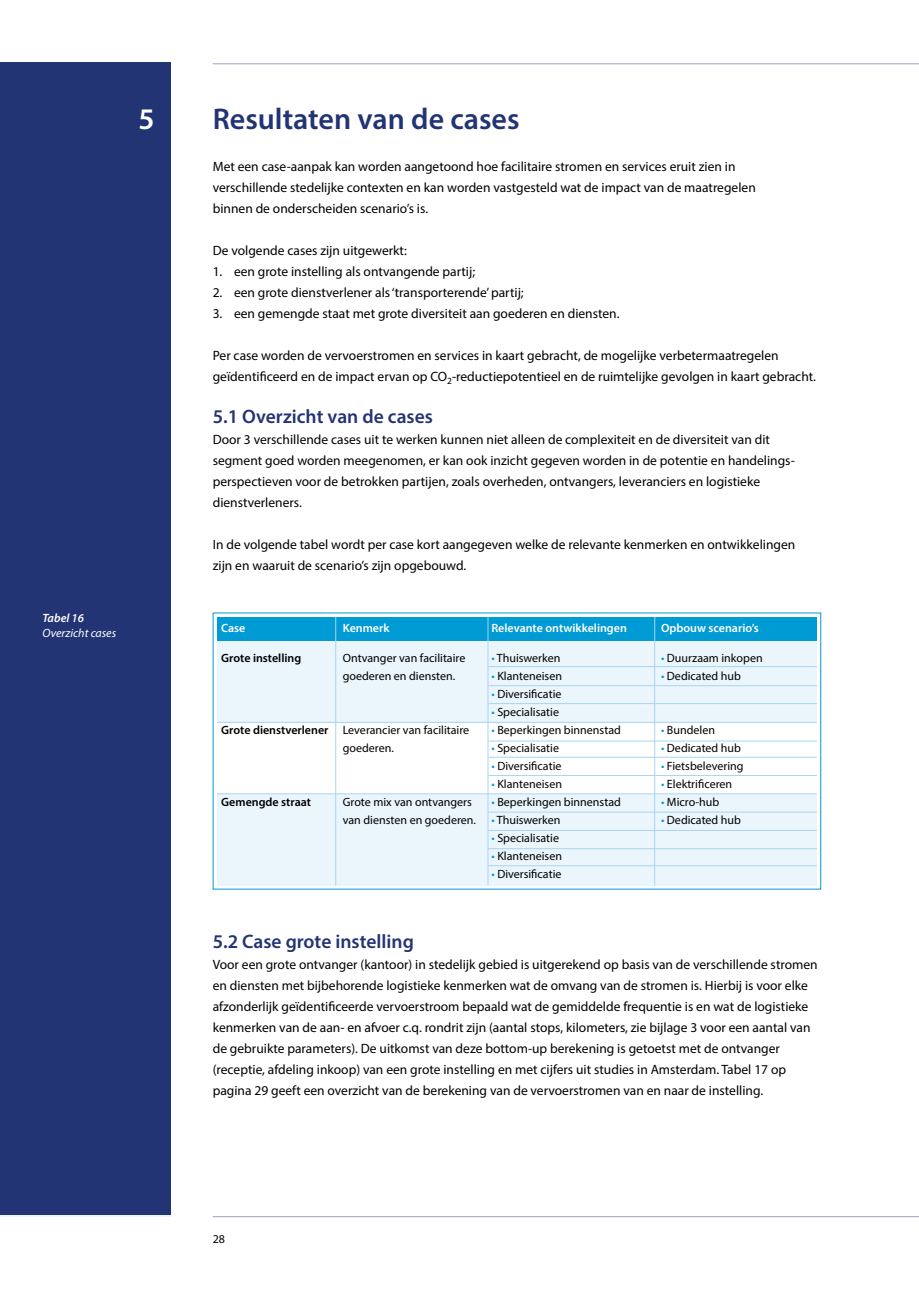
<style>
.page{position:relative;width:919px;height:1289px;background:#fff}
.page>*{position:absolute;margin:0;border:0;box-sizing:border-box;transform-origin:0 0}
.t1{font:600 30px "Myriad Pro";color:#233474}
.t2{font:600 30px "Myriad Pro";color:#fff}
.t3{font:600 19.5px "Myriad Pro";color:#233474}
.t4{font:13.5px/21px "Myriad Pro";color:#000}
.t5{font:12px "Myriad Pro";color:#000}
.t6{font:600 12px "Myriad Pro";color:#fff}
.t7{font:600 12px "Myriad Pro";color:#000}
.t8{font:italic 12px "Myriad Pro";color:#fff}
.t9{font:italic 600 12px "Myriad Pro";color:#fff}
.s1{color:#009ad5}
.s2{font-weight:600}
</style>
<div class="page">
<hr style="left:213px;top:1216px;width:705px;height:1px;background:#a29fc3">
<div style="left:217px;top:794px;width:599px;height:91px;background:#ebf5fc"></div>
<div style="left:0;top:62px;width:170px;height:1152px;background:#233474"></div>
<hr style="left:213px;top:63px;width:705px;height:1px;background:#a29fc3">
<div style="left:217px;top:640px;width:599px;height:82px;background:#ebf5fc"></div>
<div style="left:217px;top:617px;width:599px;height:23px;background:#009ad5"></div>
<hr style="left:654px;top:617px;width:1px;height:268px;background:#a8d6f1">
<hr style="left:335px;top:617px;width:1px;height:268px;background:#a8d6f1">
<hr style="left:487px;top:617px;width:1px;height:268px;background:#a8d6f1">
<hr style="left:488px;top:666px;width:328px;height:1px;background:#a8d6f1">
<hr style="left:488px;top:685px;width:328px;height:1px;background:#a8d6f1">
<hr style="left:488px;top:703px;width:328px;height:1px;background:#a8d6f1">
<hr style="left:217px;top:722px;width:599px;height:1px;background:#a8d6f1">
<hr style="left:217px;top:793px;width:599px;height:1px;background:#a8d6f1">
<hr style="left:488px;top:740px;width:328px;height:1px;background:#a8d6f1">
<hr style="left:488px;top:756px;width:328px;height:1px;background:#a8d6f1">
<hr style="left:488px;top:775px;width:328px;height:1px;background:#a8d6f1">
<hr style="left:488px;top:811px;width:328px;height:1px;background:#a8d6f1">
<hr style="left:488px;top:830px;width:328px;height:1px;background:#a8d6f1">
<hr style="left:488px;top:848px;width:328px;height:1px;background:#a8d6f1">
<hr style="left:488px;top:865px;width:328px;height:1px;background:#a8d6f1">
<h1 class="t2" style="left:138px;top:100px;width:18px">5</h1>
<h1 class="t1" style="left:213px;top:100px;width:308px">Resultaten van de cases</h1>
<p class="t4" style="left:213px;top:156px;width:544px">Met een case-aanpak kan worden aangetoond hoe facilitaire stromen en services eruit zien in verschillende stedelijke contexten en kan worden vastgesteld wat de impact van de maatregelen binnen de onderscheiden scenario’s is.</p>
<p class="t4" style="left:213px;top:240px;width:196px">De volgende cases zijn uitgewerkt:</p>
<p class="t4" style="left:213px;top:261px;width:264px">1. een grote instelling als ontvangende partij;</p>
<p class="t4" style="left:213px;top:282px;width:312px">2. een grote dienstverlener als ‘transporterende’ partij;</p>
<p class="t4" style="left:213px;top:303px;width:408px">3. een gemengde staat met grote diversiteit aan goederen en diensten.</p>
<p class="t4" style="left:213px;top:345px;width:604px">Per case worden de vervoerstromen en services in kaart gebracht, de mogelijke verbetermaatregelen geïdentificeerd en de impact ervan op CO<sub>2</sub>-reductiepotentieel en de ruimtelijke gevolgen in kaart gebracht.</p>
<h2 class="t3" style="left:213px;top:404px;width:222px">5.1 Overzicht van de cases</h2>
<p class="t4" style="left:213px;top:429px;width:583px">Door 3 verschillende cases uit te werken kunnen niet alleen de complexiteit en de diversiteit van dit segment goed worden meegenomen, er kan ook inzicht gegeven worden in de potentie en handelings&shy;perspectieven voor de betrokken partijen, zoals overheden, ontvangers, leveranciers en logistieke dienstverleners.</p>
<p class="t4" style="left:213px;top:534px;width:584px">In de volgende tabel wordt per case kort aangegeven welke de relevante kenmerken en ontwikkelingen zijn en waaruit de scenario’s zijn opgebouwd.</p>
<p class="t9" style="left:43px;top:610px;width:43px">Tabel 16</p>
<p class="t8" style="left:43px;top:625px;width:75px">Overzicht cases</p>
<p class="t6" style="left:221px;top:620px;width:26px">Case</p>
<p class="t6" style="left:343px;top:620px;width:48px">Kenmerk</p>
<p class="t6" style="left:491px;top:620px;width:137px">Relevante ontwikkelingen</p>
<p class="t6" style="left:661px;top:620px;width:99px">Opbouw scenario’s</p>
<p class="t7" style="left:221px;top:650px;width:82px">Grote instelling</p>
<p class="t5" style="left:343px;top:650px;width:124px">Ontvanger van facilitaire</p>
<p class="t5" style="left:491px;top:650px;width:71px"><span class="s1">•</span> Thuiswerken</p>
<p class="t5" style="left:661px;top:650px;width:103px"><span class="s1">•</span> Duurzaam inkopen</p>
<p class="t5" style="left:343px;top:668px;width:114px">goederen en diensten.</p>
<p class="t5" style="left:491px;top:668px;width:72px"><span class="s1">•</span> Klanteneisen</p>
<p class="t5" style="left:661px;top:668px;width:81px"><span class="s1">•</span> Dedicated hub</p>
<p class="t5" style="left:491px;top:686px;width:72px"><span class="s1">•</span> Diversificatie</p>
<p class="t5" style="left:491px;top:704px;width:69px"><span class="s1">•</span> Specialisatie</p>
<p class="t5" style="left:221px;top:722px;width:249px"><span class="s2">Grote dienstverlener</span> Leverancier van facilitaire</p>
<p class="t5" style="left:491px;top:722px;width:131px"><span class="s1">•</span> Beperkingen binnenstad</p>
<p class="t5" style="left:661px;top:722px;width:55px"><span class="s1">•</span> Bundelen</p>
<p class="t5" style="left:343px;top:740px;width:53px">goederen.</p>
<p class="t5" style="left:491px;top:740px;width:69px"><span class="s1">•</span> Specialisatie</p>
<p class="t5" style="left:661px;top:740px;width:81px"><span class="s1">•</span> Dedicated hub</p>
<p class="t5" style="left:491px;top:758px;width:72px"><span class="s1">•</span> Diversificatie</p>
<p class="t5" style="left:661px;top:758px;width:84px"><span class="s1">•</span> Fietsbelevering</p>
<p class="t5" style="left:491px;top:776px;width:72px"><span class="s1">•</span> Klanteneisen</p>
<p class="t5" style="left:661px;top:776px;width:73px"><span class="s1">•</span> Elektrificeren</p>
<p class="t7" style="left:221px;top:794px;width:91px">Gemengde straat</p>
<p class="t5" style="left:343px;top:794px;width:131px">Grote mix van ontvangers</p>
<p class="t5" style="left:491px;top:794px;width:131px"><span class="s1">•</span> Beperkingen binnenstad</p>
<p class="t5" style="left:661px;top:794px;width:60px"><span class="s1">•</span> Micro-hub</p>
<p class="t5" style="left:343px;top:812px;width:135px">van diensten en goederen.</p>
<p class="t5" style="left:491px;top:812px;width:71px"><span class="s1">•</span> Thuiswerken</p>
<p class="t5" style="left:661px;top:812px;width:81px"><span class="s1">•</span> Dedicated hub</p>
<p class="t5" style="left:491px;top:830px;width:69px"><span class="s1">•</span> Specialisatie</p>
<p class="t5" style="left:491px;top:848px;width:72px"><span class="s1">•</span> Klanteneisen</p>
<p class="t5" style="left:491px;top:866px;width:72px"><span class="s1">•</span> Diversificatie</p>
<h2 class="t3" style="left:213px;top:929px;width:203px">5.2 Case grote instelling</h2>
<p class="t4" style="left:213px;top:954px;width:606px">Voor een grote ontvanger (kantoor) in stedelijk gebied is uitgerekend op basis van de verschillende stromen en diensten met bijbehorende logistieke kenmerken wat de omvang van de stromen is. Hierbij is voor elke afzonderlijk geïdentificeerde vervoerstroom bepaald wat de gemiddelde frequentie is en wat de logistieke kenmerken van de aan- en afvoer c.q. rondrit zijn (aantal stops, kilometers, zie bijlage 3 voor een aantal van de gebruikte parameters). De uitkomst van deze bottom-up berekening is getoetst met de ontvanger (receptie, afdeling inkoop) van een grote instelling en met cijfers uit studies in Amsterdam. Tabel 17 op pagina 29 geeft een overzicht van de berekening van de vervoerstromen van en naar de instelling.</p>
<p class="t5" style="left:213px;top:1231px;width:14px">28</p>
</div>
